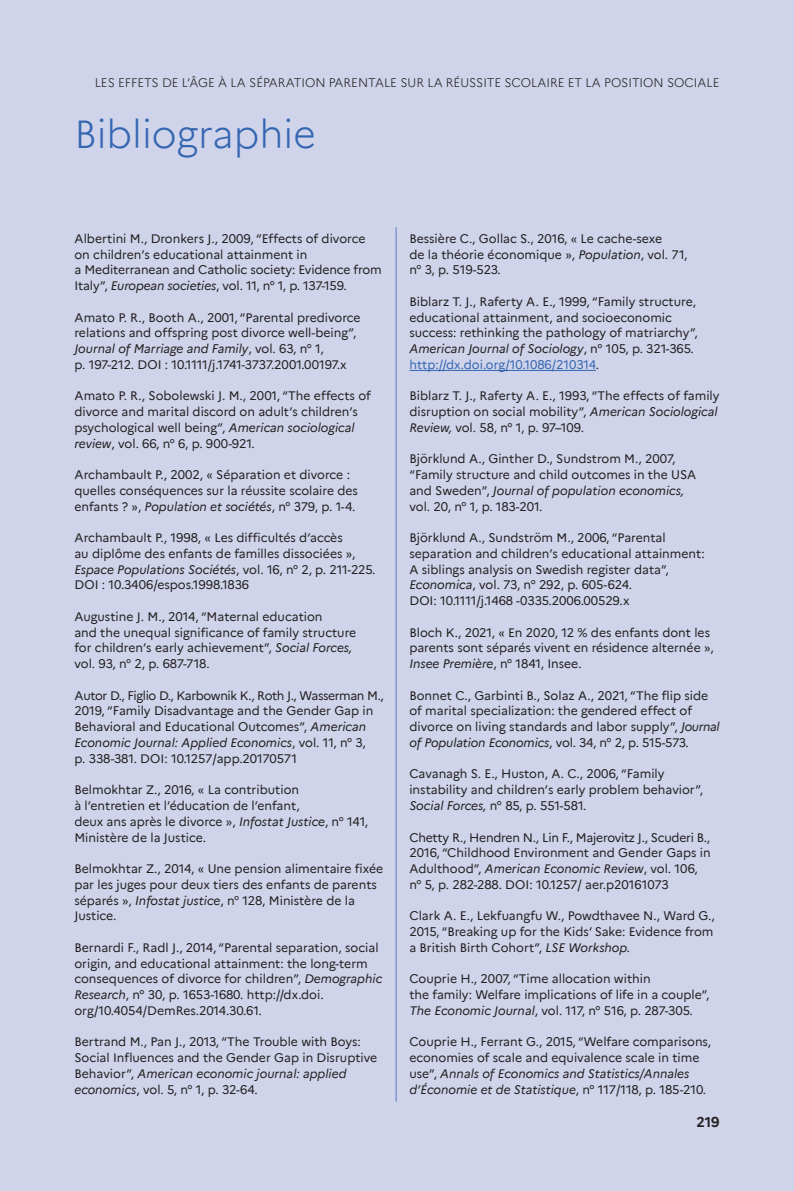
<style>
.page{position:relative;width:794px;height:1191px;background:#cfd4ea}
.page>*{position:absolute;margin:0;border:0;box-sizing:border-box;transform-origin:0 0}
.t1{font:300 38.5px "Marianne";color:#3566b1}
.t2{font:700 14px "Marianne";color:#231f20}
.Courant{font:12.25px/15.8px "Marianne";color:#231f20}
.t3{font:300 12.25px "Marianne";color:#231f20}
.s1{font-style:italic}
.s2{color:#3566b1}
</style>
<div class="page">
<hr style="left:409px;top:370px;width:187px;height:1px;background:#3566b1">
<hr style="left:396px;top:227px;width:1px;height:874px;background:#5f7abc">
<p class="t3" style="left:95px;top:74px;width:626px">LES EFFETS DE L’ÂGE À LA SÉPARATION PARENTALE SUR LA RÉUSSITE SCOLAIRE ET LA POSITION SOCIALE</p>
<h1 class="t1" style="left:74px;top:105px;width:243px">Bibliographie</h1>
<p class="Courant" style="left:74px;top:229px;width:309px">Albertini M., Dronkers J., 2009, “Effects of divorce on children’s educational attainment in<br>a Mediterranean and Catholic society: Evidence from Italy”, <span class="s1">European societies</span>, vol. 11, n° 1, p. 137-159.</p>
<p class="Courant" style="left:74px;top:308px;width:288px">Amato P. R., Booth A., 2001, “Parental predivorce relations and offspring post divorce well-being”, <span class="s1">Journal of Marriage and Family</span>, vol. 63, n° 1,<br>p. 197-212. DOI : 10.1111/j.1741-3737.2001.00197.x</p>
<p class="Courant" style="left:74px;top:387px;width:298px">Amato P. R., Sobolewski J. M., 2001, “The effects of divorce and marital discord on adult’s children’s psychological well being”, <span class="s1">American sociological review</span>, vol. 66, n° 6, p. 900-921.</p>
<p class="Courant" style="left:74px;top:466px;width:285px">Archambault P., 2002, « Séparation et divorce : quelles conséquences sur la réussite scolaire des enfants ? », <span class="s1">Population et sociétés</span>, n° 379, p. 1-4.</p>
<p class="Courant" style="left:74px;top:529px;width:302px">Archambault P., 1998, « Les difficultés d’accès<br>au diplôme des enfants de familles dissociées », <span class="s1">Espace Populations Sociétés</span>, vol. 16, n° 2, p. 211-225.<br>DOI : 10.3406/espos.1998.1836</p>
<p class="Courant" style="left:74px;top:607px;width:283px">Augustine J. M., 2014, “Maternal education<br>and the unequal significance of family structure for children’s early achievement”, <span class="s1">Social Forces, </span>vol. 93, n° 2, p. 687-718.</p>
<p class="Courant" style="left:74px;top:686px;width:311px">Autor D., Figlio D., Karbownik K., Roth J., Wasserman M., 2019, “Family Disadvantage and the Gender Gap in Behavioral and Educational Outcomes”, <span class="s1">American Economic Journal: Applied Economics</span>, vol. 11, n° 3,<br>p. 338-381. DOI: 10.1257/app.20170571</p>
<p class="Courant" style="left:74px;top:781px;width:295px">Belmokhtar Z., 2016, « La contribution<br>à l’entretien et l’éducation de l’enfant,<br>deux ans après le divorce », <span class="s1">Infostat Justice</span>, n° 141, Ministère de la Justice.</p>
<p class="Courant" style="left:74px;top:859px;width:310px">Belmokhtar Z., 2014, « Une pension alimentaire fixée par les juges pour deux tiers des enfants de parents séparés », <span class="s1">Infostat justice</span>, n° 128, Ministère de la Justice.</p>
<p class="Courant" style="left:74px;top:938px;width:309px">Bernardi F., Radl J., 2014, “Parental separation, social origin, and educational attainment: the long-term consequences of divorce for children”, <span class="s1">Demographic Research</span>, n° 30, p. 1653-1680. http://dx.doi. org/10.4054/DemRes.2014.30.61.</p>
<p class="Courant" style="left:74px;top:1033px;width:304px">Bertrand M., Pan J., 2013, “The Trouble with Boys:<br>Social Influences and the Gender Gap in Disruptive Behavior”, <span class="s1">American economic journal: applied economics</span>, vol. 5, n° 1, p. 32-64.</p>
<p class="Courant" style="left:409px;top:229px;width:279px">Bessière C., Gollac S., 2016, « Le cache-sexe<br>de la théorie économique », <span class="s1">Population</span>, vol. 71, n° 3, p. 519-523.</p>
<p class="Courant" style="left:409px;top:292px;width:290px">Biblarz T. J., Raferty A. E., 1999, “Family structure, educational attainment, and socioeconomic success: rethinking the pathology of matriarchy”, <span class="s1">American Journal of Sociology</span>, n° 105, p. 321-365. <span class="s2">http://dx.doi.org/10.1086/210314</span>.</p>
<p class="Courant" style="left:409px;top:387px;width:312px">Biblarz T. J., Raferty A. E., 1993, “The effects of family disruption on social mobility”, <span class="s1">American Sociological<br>Review,</span> vol. 58, n° 1, p. 97–109.</p>
<p class="Courant" style="left:409px;top:450px;width:288px">Björklund A., Ginther D., Sundstrom M., 2007, “Family structure and child outcomes in the USA and Sweden”, <span class="s1">Journal of population economics, </span>vol. 20, n° 1, p. 183-201.</p>
<p class="Courant" style="left:409px;top:529px;width:297px">Björklund A., Sundström M., 2006, “Parental separation and children’s educational attainment:<br>A siblings analysis on Swedish register data”, <span class="s1">Economica</span>, vol. 73, n° 292, p. 605-624.<br>DOI: 10.1111/j.1468 -0335.2006.00529.x</p>
<p class="Courant" style="left:409px;top:623px;width:306px">Bloch K., 2021, « En 2020, 12 % des enfants dont les parents sont séparés vivent en résidence alternée »,<br><span class="s1">Insee Première</span>, n° 1841, Insee.</p>
<p class="Courant" style="left:409px;top:686px;width:312px">Bonnet C., Garbinti B., Solaz A., 2021, “The flip side of marital specialization: the gendered effect of divorce on living standards and labor supply”, <span class="s1">Journal of Population Economics</span>, vol. 34, n° 2, p. 515-573.</p>
<p class="Courant" style="left:409px;top:765px;width:295px">Cavanagh S. E., Huston, A. C., 2006, “Family instability and children’s early problem behavior”,<br><span class="s1">Social Forces,</span> n° 85, p. 551-581.</p>
<p class="Courant" style="left:409px;top:828px;width:303px">Chetty R., Hendren N., Lin F., Majerovitz J., Scuderi B., 2016, “Childhood Environment and Gender Gaps in Adulthood”, <span class="s1">American Economic Review</span>, vol. 106, n° 5, p. 282-288. DOI: 10.1257/ aer.p20161073</p>
<p class="Courant" style="left:409px;top:907px;width:307px;text-align:justify">Clark A. E., Lekfuangfu W., Powdthavee N., Ward G., 2015, “Breaking up for the Kids’ Sake: Evidence from a British Birth Cohort”, <span class="s1">LSE Workshop.</span></p>
<p class="Courant" style="left:409px;top:970px;width:302px">Couprie H., 2007, “Time allocation within<br>the family: Welfare implications of life in a couple”,<br><span class="s1">The Economic Journal</span>, vol. 117, n° 516, p. 287-305.</p>
<p class="Courant" style="left:409px;top:1033px;width:303px">Couprie H., Ferrant G., 2015, “Welfare comparisons, economies of scale and equivalence scale in time use”, <span class="s1">Annals of Economics and Statistics/Annales d’Économie et de Statistique</span>, n° 117/118, p. 185-210.</p>
<p class="t2" style="left:696px;top:1111px;width:25px">219</p>
</div>
